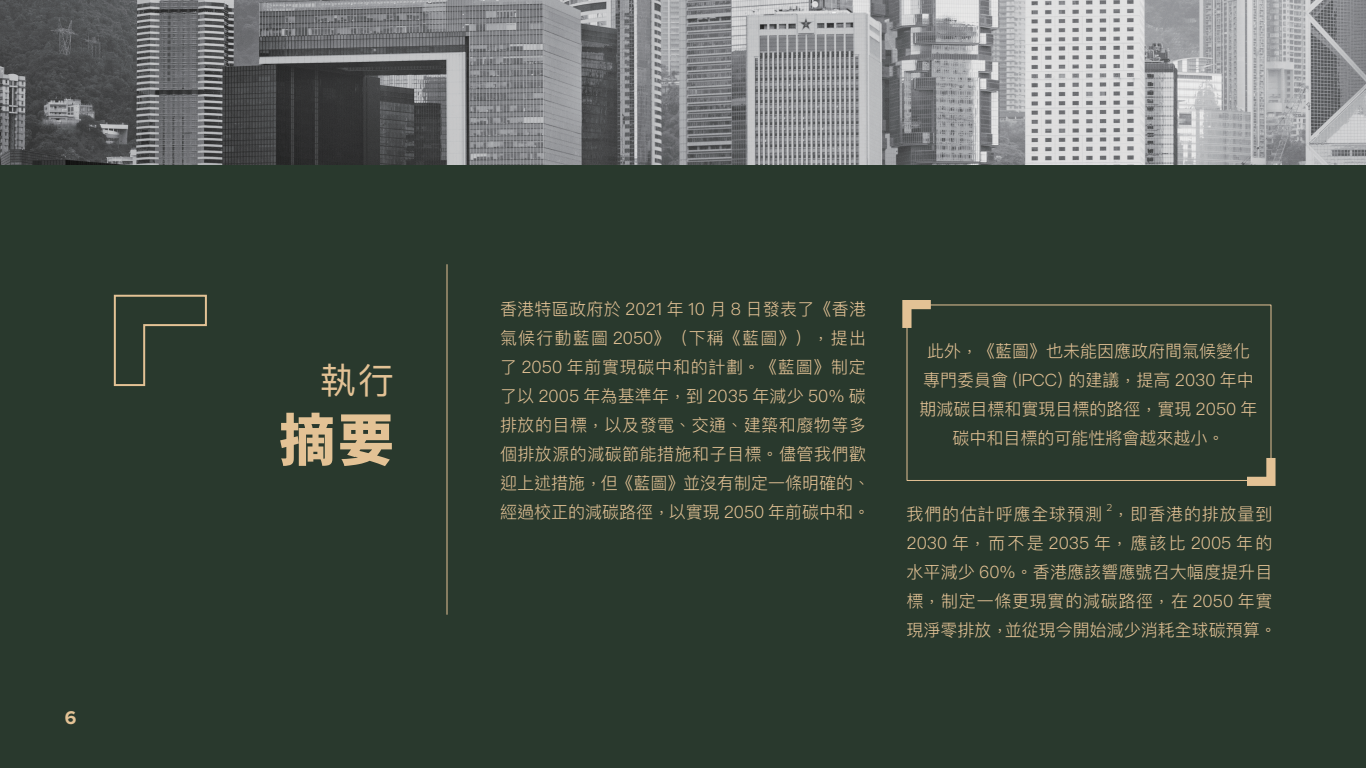
<style>
.page{position:relative;width:1366px;height:768px;background:#29392d}
.page>*{position:absolute;margin:0;border:0;box-sizing:border-box;transform-origin:0 0}
.t1{font:56px "Gen Yo Gothic TW H";color:#e3c295}
.t2{font:36px "Ping Fang HK";color:#e3c295}
.t3{font:700 19.1px "Proxima Nova";color:#e3c295}
.t4{font:300 17px/29px "Ping Fang HK";letter-spacing:.02em;color:#e3c295}
.t5{font:300 17px/28.9px "Ping Fang HK";color:#e3c295}
.t6{font:300 17px "Ping Fang HK";letter-spacing:.05em;color:#e3c295}
.t7{font:300 10.5px "Proxima Nova";color:#e3c295}
</style>
<div class="page">
<img style="left:0;top:0;width:1366px;height:165px">
<hr style="left:447px;top:264px;width:1px;height:351px;background:#e3c295">
<svg style="left:113px;top:294px;width:94px;height:93px"></svg>
<svg style="left:902px;top:300px;width:29px;height:28px"></svg>
<svg style="left:1247px;top:458px;width:29px;height:28px"></svg>
<div style="left:906px;top:304px;width:366px;height:177px;border:1px solid #e3c295"></div>
<p class="t3" style="left:65px;top:703px;width:13px">6</p>
<h2 class="t2" style="left:320px;top:358px;width:75px">執行</h2>
<h1 class="t1" style="left:279px;top:408px;width:116px">摘要</h1>
<p class="t4" style="left:500px;top:294px;width:372px">香港特區政府於 2021 年 10 月 8 日發表了《香港氣候行動藍圖 2050》（下稱《藍圖》），提出了 2050 年前實現碳中和的計劃。《藍圖》制定了以 2005 年為基準年，到 2035 年減少 50% 碳排放的目標，以及發電、交通、建築和廢物等多個排放源的減碳節能措施和子目標。儘管我們歡迎上述措施，但《藍圖》並沒有制定一條明確的、經過校正的減碳路徑，以實現 2050 年前碳中和。</p>
<p class="t5" style="left:919px;top:336px;width:340px;text-align:center">此外，《藍圖》也未能因應政府間氣候變化專門委員會 (IPCC) 的建議，提高 2030 年中期減碳目標和實現目標的路徑，實現 2050 年碳中和目標的可能性將會越來越小。</p>
<p class="t6" style="left:907px;top:504px;width:197px">我們的估計呼應全球預測</p>
<p class="t7" style="left:1107px;top:500px;width:8px">2</p>
<p class="t5" style="left:907px;top:499px;width:372px;text-indent:206px">，即香港的排放量到<br>2030 年，而不是 2035 年，應該比 2005 年的水平減少 60%。香港應該響應號召大幅度提升目標，制定一條更現實的減碳路徑，在 2050 年實現淨零排放，並從現今開始減少消耗全球碳預算。</p>
</div>
